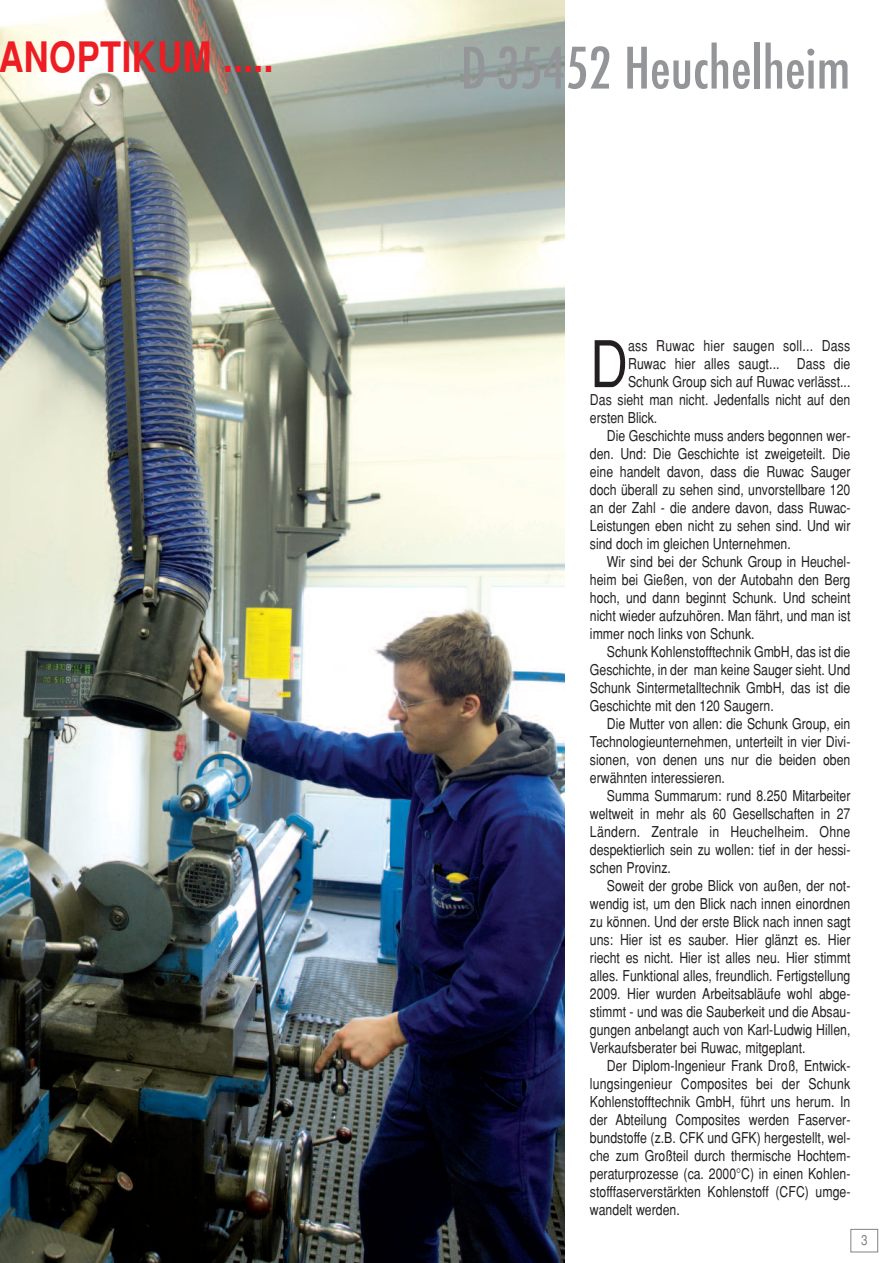
<style>
.page{position:relative;width:893px;height:1263px;background:#fff}
.page>*{position:absolute;margin:0;border:0;box-sizing:border-box;transform-origin:0 0}
.t1{font:condensed 64.35px "Helvetica";color:#231f20}
.t2{font:500 condensed 55.5px "Futura";color:#939598}
.t3{font:700 condensed 42px "Helvetica";letter-spacing:.015em;color:#ee1d23}
.t4{font:condensed 15px "Helvetica";color:#231f20}
.t5{font:condensed 15px "Helvetica";letter-spacing:.02em;color:#231f20}
.t6{font:condensed 14.25px "Helvetica";color:#808285}
</style>
<div class="page">
<div style="left:850px;top:1229px;width:28px;height:23px;border:1px solid #808285"></div>
<img style="left:0;top:0;width:565px;height:1263px">
<h3 class="t3" style="left:-2px;top:33px;width:276px">ANOPTIKUM .....</h3>
<h2 class="t2" style="left:461px;top:37px;width:391px">D-35452 Heuchelheim</h2>
<h1 class="t1" style="left:590px;top:327px;width:40px">D</h1>
<p class="t4" style="left:628px;top:337px;width:224px">ass Ruwac hier saugen soll... Dass</p>
<p class="t4" style="left:628px;top:355px;width:224px">Ruwac hier alles saugt... Dass die</p>
<p class="t4" style="left:628px;top:373px;width:224px">Schunk Group sich auf Ruwac verlässt...</p>
<p class="t4" style="left:590px;top:391px;width:262px">Das sieht man nicht. Jedenfalls nicht auf den</p>
<p class="t4" style="left:590px;top:409px;width:69px">ersten Blick.</p>
<p class="t4" style="left:607px;top:427px;width:245px">Die Geschichte muss anders begonnen wer-</p>
<p class="t4" style="left:590px;top:445px;width:262px">den. Und: Die Geschichte ist zweigeteilt. Die</p>
<p class="t4" style="left:590px;top:463px;width:262px">eine handelt davon, dass die Ruwac Sauger</p>
<p class="t4" style="left:590px;top:481px;width:262px">doch überall zu sehen sind, unvorstellbare 120</p>
<p class="t4" style="left:590px;top:499px;width:262px">an der Zahl - die andere davon, dass Ruwac-</p>
<p class="t4" style="left:590px;top:517px;width:262px">Leistungen eben nicht zu sehen sind. Und wir</p>
<p class="t4" style="left:590px;top:535px;width:202px">sind doch im gleichen Unternehmen.</p>
<p class="t4" style="left:607px;top:553px;width:245px">Wir sind bei der Schunk Group in Heuchel-</p>
<p class="t4" style="left:590px;top:571px;width:262px">heim bei Gießen, von der Autobahn den Berg</p>
<p class="t4" style="left:590px;top:589px;width:262px">hoch, und dann beginnt Schunk. Und scheint</p>
<p class="t4" style="left:590px;top:607px;width:262px">nicht wieder aufzuhören. Man fährt, und man ist</p>
<p class="t4" style="left:590px;top:625px;width:166px">immer noch links von Schunk.</p>
<p class="t4" style="left:607px;top:643px;width:245px">Schunk Kohlenstofftechnik GmbH, das ist die</p>
<p class="t4" style="left:590px;top:661px;width:262px">Geschichte, in der man keine Sauger sieht. Und</p>
<p class="t4" style="left:590px;top:679px;width:262px">Schunk Sintermetalltechnik GmbH, das ist die</p>
<p class="t4" style="left:590px;top:697px;width:185px">Geschichte mit den 120 Saugern.</p>
<p class="t4" style="left:607px;top:715px;width:245px">Die Mutter von allen: die Schunk Group, ein</p>
<p class="t4" style="left:590px;top:733px;width:262px">Technologieunternehmen, unterteilt in vier Divi-</p>
<p class="t4" style="left:590px;top:751px;width:262px">sionen, von denen uns nur die beiden oben</p>
<p class="t4" style="left:590px;top:769px;width:136px">erwähnten interessieren.</p>
<p class="t4" style="left:607px;top:787px;width:245px">Summa Summarum: rund 8.250 Mitarbeiter</p>
<p class="t4" style="left:590px;top:805px;width:262px">weltweit in mehr als 60 Gesellschaften in 27</p>
<p class="t5" style="left:590px;top:823px;width:262px">Ländern. Zentrale in Heuchelheim. Ohne</p>
<p class="t4" style="left:590px;top:841px;width:262px">despektierlich sein zu wollen: tief in der hessi-</p>
<p class="t4" style="left:590px;top:859px;width:82px">schen Provinz.</p>
<p class="t4" style="left:607px;top:877px;width:245px">Soweit der grobe Blick von außen, der not-</p>
<p class="t4" style="left:590px;top:895px;width:262px">wendig ist, um den Blick nach innen einordnen</p>
<p class="t4" style="left:590px;top:913px;width:262px">zu können. Und der erste Blick nach innen sagt</p>
<p class="t4" style="left:590px;top:931px;width:262px">uns: Hier ist es sauber. Hier glänzt es. Hier</p>
<p class="t4" style="left:590px;top:949px;width:262px">riecht es nicht. Hier ist alles neu. Hier stimmt</p>
<p class="t4" style="left:590px;top:967px;width:262px">alles. Funktional alles, freundlich. Fertigstellung</p>
<p class="t4" style="left:590px;top:985px;width:262px">2009. Hier wurden Arbeitsabläufe wohl abge-</p>
<p class="t4" style="left:590px;top:1003px;width:262px">stimmt - und was die Sauberkeit und die Absau-</p>
<p class="t4" style="left:590px;top:1021px;width:262px">gungen anbelangt auch von Karl-Ludwig Hillen,</p>
<p class="t4" style="left:590px;top:1039px;width:217px">Verkaufsberater bei Ruwac, mitgeplant.</p>
<p class="t4" style="left:607px;top:1057px;width:245px">Der Diplom-Ingenieur Frank Droß, Entwick-</p>
<p class="t4" style="left:590px;top:1075px;width:262px">lungsingenieur Composites bei der Schunk</p>
<p class="t4" style="left:590px;top:1093px;width:262px">Kohlenstofftechnik GmbH, führt uns herum. In</p>
<p class="t4" style="left:590px;top:1111px;width:262px">der Abteilung Composites werden Faserver-</p>
<p class="t4" style="left:590px;top:1129px;width:262px">bundstoffe (z.B. CFK und GFK) hergestellt, wel-</p>
<p class="t4" style="left:590px;top:1147px;width:262px">che zum Großteil durch thermische Hochtem-</p>
<p class="t4" style="left:590px;top:1165px;width:262px">peraturprozesse (ca. 2000°C) in einen Kohlen-</p>
<p class="t4" style="left:590px;top:1183px;width:262px">stofffaserverstärkten Kohlenstoff (CFC) umge-</p>
<p class="t4" style="left:590px;top:1201px;width:91px">wandelt werden.</p>
<p class="t6" style="left:861px;top:1231px;width:8px">3</p>
</div>
